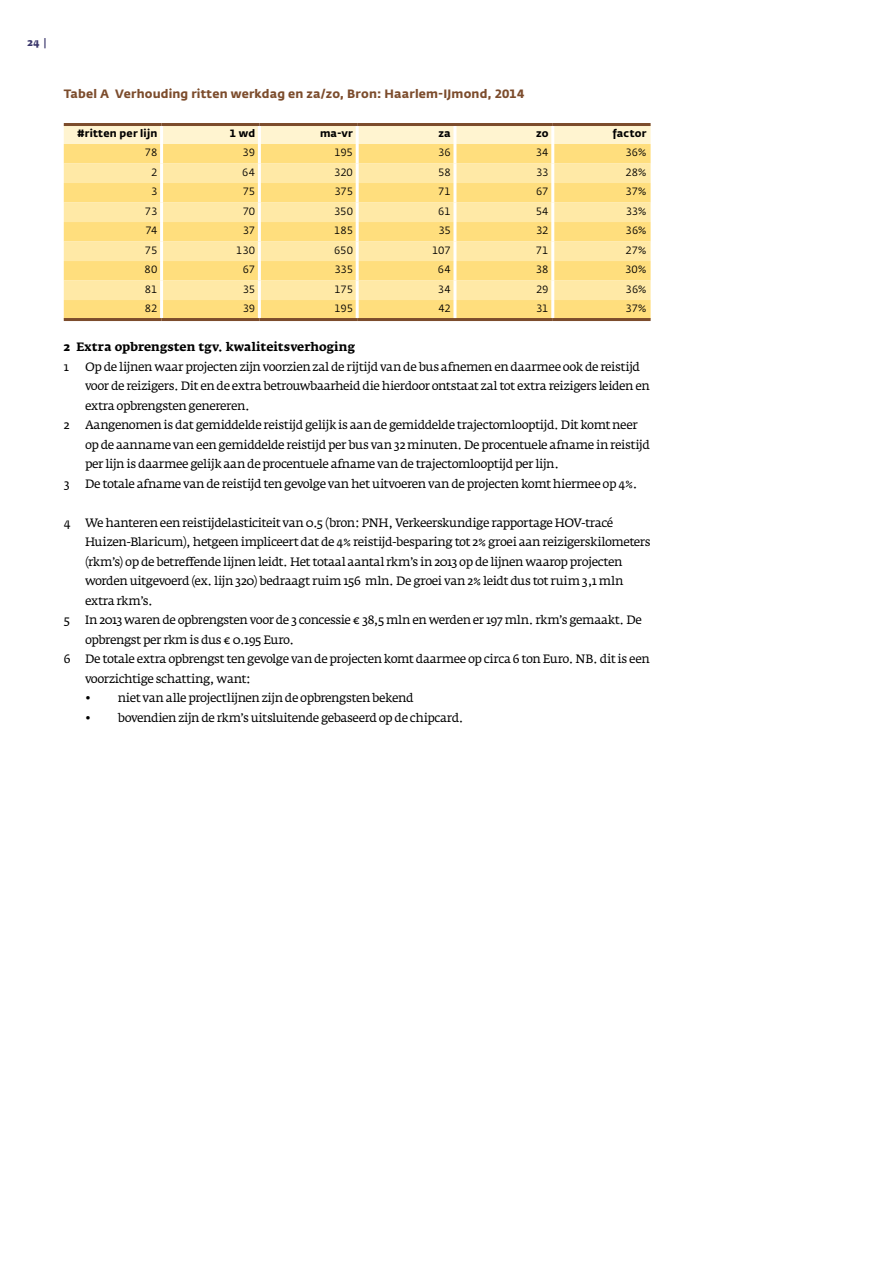
<style>
.page{position:relative;width:893px;height:1263px;background:#fff}
.page>*{position:absolute;margin:0;border:0;box-sizing:border-box;transform-origin:0 0}
.t1{font:12px/19.5px "Fedra Serif A Std";letter-spacing:-.04em;color:#000}
.t2{font:700 12px "Fedra Sans Std";letter-spacing:.015em;color:#7c4c2c}
.t3{font:700 12px "Fedra Serif A Std";letter-spacing:.005em;color:#000}
.t4{font:10.5px "Fedra Sans Std";letter-spacing:-.01em;color:#000}
.t5{font:700 10.5px "Fedra Sans Std";letter-spacing:.02em;color:#000}
.t6{font:700 10.5px "Fedra Serif A Std";color:#3a366b}
</style>
<div class="page">
<div style="left:64px;top:126px;width:587px;height:18px;background:#fff4d0"></div>
<div style="left:64px;top:144px;width:587px;height:20px;background:#ffde7d"></div>
<svg style="left:64px;top:164px;width:587px;height:136px;background:#ffe495"></svg>
<div style="left:64px;top:300px;width:587px;height:18px;background:#ffde7d"></div>
<hr style="left:64px;top:123px;width:98px;height:3px;background:#7c4c2c">
<hr style="left:162px;top:123px;width:97px;height:3px;background:#7c4c2c">
<hr style="left:259px;top:123px;width:98px;height:3px;background:#7c4c2c">
<hr style="left:357px;top:123px;width:98px;height:3px;background:#7c4c2c">
<hr style="left:455px;top:123px;width:98px;height:3px;background:#7c4c2c">
<hr style="left:553px;top:123px;width:98px;height:3px;background:#7c4c2c">
<hr style="left:64px;top:318px;width:98px;height:3px;background:#7c4c2c">
<hr style="left:162px;top:318px;width:97px;height:3px;background:#7c4c2c">
<hr style="left:259px;top:318px;width:98px;height:3px;background:#7c4c2c">
<hr style="left:357px;top:318px;width:98px;height:3px;background:#7c4c2c">
<hr style="left:455px;top:318px;width:98px;height:3px;background:#7c4c2c">
<hr style="left:553px;top:318px;width:98px;height:3px;background:#7c4c2c">
<hr style="left:160px;top:126px;width:3px;height:18px;background:#fff">
<hr style="left:258px;top:126px;width:3px;height:18px;background:#fff">
<hr style="left:356px;top:126px;width:3px;height:18px;background:#fff">
<hr style="left:453px;top:126px;width:3px;height:18px;background:#fff">
<hr style="left:551px;top:126px;width:3px;height:18px;background:#fff">
<hr style="left:160px;top:144px;width:3px;height:19px;background:#fff">
<hr style="left:258px;top:144px;width:3px;height:19px;background:#fff">
<hr style="left:356px;top:144px;width:3px;height:19px;background:#fff">
<hr style="left:453px;top:144px;width:3px;height:19px;background:#fff">
<hr style="left:551px;top:144px;width:3px;height:19px;background:#fff">
<hr style="left:160px;top:163px;width:3px;height:20px;background:#fff">
<hr style="left:258px;top:163px;width:3px;height:20px;background:#fff">
<hr style="left:356px;top:163px;width:3px;height:20px;background:#fff">
<hr style="left:453px;top:163px;width:3px;height:20px;background:#fff">
<hr style="left:551px;top:163px;width:3px;height:20px;background:#fff">
<hr style="left:160px;top:183px;width:3px;height:19px;background:#fff">
<hr style="left:258px;top:183px;width:3px;height:19px;background:#fff">
<hr style="left:356px;top:183px;width:3px;height:19px;background:#fff">
<hr style="left:453px;top:183px;width:3px;height:19px;background:#fff">
<hr style="left:551px;top:183px;width:3px;height:19px;background:#fff">
<hr style="left:160px;top:202px;width:3px;height:20px;background:#fff">
<hr style="left:258px;top:202px;width:3px;height:20px;background:#fff">
<hr style="left:356px;top:202px;width:3px;height:20px;background:#fff">
<hr style="left:453px;top:202px;width:3px;height:20px;background:#fff">
<hr style="left:551px;top:202px;width:3px;height:20px;background:#fff">
<hr style="left:160px;top:222px;width:3px;height:19px;background:#fff">
<hr style="left:258px;top:222px;width:3px;height:19px;background:#fff">
<hr style="left:356px;top:222px;width:3px;height:19px;background:#fff">
<hr style="left:453px;top:222px;width:3px;height:19px;background:#fff">
<hr style="left:551px;top:222px;width:3px;height:19px;background:#fff">
<hr style="left:160px;top:241px;width:3px;height:20px;background:#fff">
<hr style="left:258px;top:241px;width:3px;height:20px;background:#fff">
<hr style="left:356px;top:241px;width:3px;height:20px;background:#fff">
<hr style="left:453px;top:241px;width:3px;height:20px;background:#fff">
<hr style="left:551px;top:241px;width:3px;height:20px;background:#fff">
<hr style="left:160px;top:261px;width:3px;height:19px;background:#fff">
<hr style="left:258px;top:261px;width:3px;height:19px;background:#fff">
<hr style="left:356px;top:261px;width:3px;height:19px;background:#fff">
<hr style="left:453px;top:261px;width:3px;height:19px;background:#fff">
<hr style="left:551px;top:261px;width:3px;height:19px;background:#fff">
<hr style="left:160px;top:280px;width:3px;height:20px;background:#fff">
<hr style="left:258px;top:280px;width:3px;height:20px;background:#fff">
<hr style="left:356px;top:280px;width:3px;height:20px;background:#fff">
<hr style="left:453px;top:280px;width:3px;height:20px;background:#fff">
<hr style="left:551px;top:280px;width:3px;height:20px;background:#fff">
<hr style="left:160px;top:300px;width:3px;height:18px;background:#fff">
<hr style="left:258px;top:300px;width:3px;height:18px;background:#fff">
<hr style="left:356px;top:300px;width:3px;height:18px;background:#fff">
<hr style="left:453px;top:300px;width:3px;height:18px;background:#fff">
<hr style="left:551px;top:300px;width:3px;height:18px;background:#fff">
<p class="t6" style="left:27px;top:36px;width:21px">24 |</p>
<p class="t2" style="left:64px;top:86px;width:462px">Tabel A Verhouding ritten werkdag en za/zo, Bron: Haarlem-IJmond, 2014</p>
<p class="t5" style="left:77px;top:126px;width:81px">#ritten per lijn</p>
<p class="t5" style="left:230px;top:126px;width:27px">1 wd</p>
<p class="t5" style="left:320px;top:126px;width:35px">ma-vr</p>
<p class="t5" style="left:438px;top:126px;width:14px">za</p>
<p class="t5" style="left:536px;top:126px;width:14px">zo</p>
<p class="t5" style="left:613px;top:126px;width:35px">factor</p>
<p class="t4" style="left:145px;top:146px;width:14px">78</p>
<p class="t4" style="left:243px;top:146px;width:14px">39</p>
<p class="t4" style="left:334px;top:146px;width:20px">195</p>
<p class="t4" style="left:438px;top:146px;width:14px">36</p>
<p class="t4" style="left:536px;top:146px;width:14px">34</p>
<p class="t4" style="left:626px;top:146px;width:22px">36%</p>
<p class="t4" style="left:151px;top:166px;width:8px">2</p>
<p class="t4" style="left:242px;top:166px;width:14px">64</p>
<p class="t4" style="left:334px;top:166px;width:20px">320</p>
<p class="t4" style="left:438px;top:166px;width:14px">58</p>
<p class="t4" style="left:536px;top:166px;width:14px">33</p>
<p class="t4" style="left:625px;top:166px;width:22px">28%</p>
<p class="t4" style="left:151px;top:185px;width:8px">3</p>
<p class="t4" style="left:243px;top:185px;width:14px">75</p>
<p class="t4" style="left:334px;top:185px;width:20px">375</p>
<p class="t4" style="left:438px;top:185px;width:14px">71</p>
<p class="t4" style="left:536px;top:185px;width:14px">67</p>
<p class="t4" style="left:626px;top:185px;width:22px">37%</p>
<p class="t4" style="left:145px;top:205px;width:14px">73</p>
<p class="t4" style="left:243px;top:205px;width:14px">70</p>
<p class="t4" style="left:334px;top:205px;width:20px">350</p>
<p class="t4" style="left:438px;top:205px;width:14px">61</p>
<p class="t4" style="left:536px;top:205px;width:14px">54</p>
<p class="t4" style="left:626px;top:205px;width:22px">33%</p>
<p class="t4" style="left:145px;top:224px;width:13px">74</p>
<p class="t4" style="left:243px;top:224px;width:14px">37</p>
<p class="t4" style="left:334px;top:224px;width:20px">185</p>
<p class="t4" style="left:438px;top:224px;width:14px">35</p>
<p class="t4" style="left:536px;top:224px;width:14px">32</p>
<p class="t4" style="left:626px;top:224px;width:22px">36%</p>
<p class="t4" style="left:145px;top:244px;width:14px">75</p>
<p class="t4" style="left:236px;top:244px;width:21px">130</p>
<p class="t4" style="left:334px;top:244px;width:20px">650</p>
<p class="t4" style="left:432px;top:244px;width:20px">107</p>
<p class="t4" style="left:536px;top:244px;width:14px">71</p>
<p class="t4" style="left:626px;top:244px;width:22px">27%</p>
<p class="t4" style="left:145px;top:263px;width:14px">80</p>
<p class="t4" style="left:243px;top:263px;width:14px">67</p>
<p class="t4" style="left:334px;top:263px;width:20px">335</p>
<p class="t4" style="left:438px;top:263px;width:14px">64</p>
<p class="t4" style="left:536px;top:263px;width:14px">38</p>
<p class="t4" style="left:625px;top:263px;width:23px">30%</p>
<p class="t4" style="left:145px;top:283px;width:14px">81</p>
<p class="t4" style="left:243px;top:283px;width:14px">35</p>
<p class="t4" style="left:334px;top:283px;width:20px">175</p>
<p class="t4" style="left:438px;top:283px;width:14px">34</p>
<p class="t4" style="left:536px;top:283px;width:14px">29</p>
<p class="t4" style="left:626px;top:283px;width:22px">36%</p>
<p class="t4" style="left:145px;top:302px;width:14px">82</p>
<p class="t4" style="left:243px;top:302px;width:14px">39</p>
<p class="t4" style="left:334px;top:302px;width:20px">195</p>
<p class="t4" style="left:438px;top:302px;width:14px">42</p>
<p class="t4" style="left:536px;top:302px;width:14px">31</p>
<p class="t4" style="left:626px;top:302px;width:22px">37%</p>
<p class="t3" style="left:64px;top:340px;width:293px">2 Extra opbrengsten tgv. kwaliteitsverhoging</p>
<p class="t1" style="left:64px;top:357px;width:7px">1</p>
<p class="t1" style="left:85px;top:357px;width:566px">Op de lijnen waar projecten zijn voorzien zal de rijtijd van de bus afnemen en daarmee ook de reistijd voor de reizigers. Dit en de extra betrouwbaarheid die hierdoor ontstaat zal tot extra reizigers leiden en extra opbrengsten genereren.</p>
<p class="t1" style="left:64px;top:415px;width:7px">2</p>
<p class="t1" style="left:85px;top:415px;width:566px">Aangenomen is dat gemiddelde reistijd gelijk is aan de gemiddelde trajectomlooptijd. Dit komt neer op de aanname van een gemiddelde reistijd per bus van 32 minuten. De procentuele afname in reistijd per lijn is daarmee gelijk aan de procentuele afname van de trajectomlooptijd per lijn.</p>
<p class="t1" style="left:64px;top:474px;width:7px">3</p>
<p class="t1" style="left:85px;top:474px;width:554px">De totale afname van de reistijd ten gevolge van het uitvoeren van de projecten komt hiermee op 4%.</p>
<p class="t1" style="left:64px;top:513px;width:551px">4 We hanteren een reistijdelasticiteit van 0.5 (bron: PNH, Verkeerskundige rapportage HOV-tracé</p>
<p class="t1" style="left:85px;top:532px;width:567px">Huizen-Blaricum), hetgeen impliceert dat de 4% reistijd-besparing tot 2% groei aan reizigerskilometers</p>
<p class="t1" style="left:85px;top:552px;width:539px">(rkm’s) op de betreffende lijnen leidt. Het totaal aantal rkm’s in 2013 op de lijnen waarop projecten</p>
<p class="t1" style="left:85px;top:571px;width:540px">worden uitgevoerd (ex. lijn 320) bedraagt ruim 156 mln. De groei van 2% leidt dus tot ruim 3,1 mln</p>
<p class="t1" style="left:85px;top:591px;width:70px">extra rkm’s.</p>
<p class="t1" style="left:64px;top:610px;width:580px">5 In 2013 waren de opbrengsten voor de 3 concessie € 38,5 mln en werden er 197 mln. rkm’s gemaakt. De</p>
<p class="t1" style="left:85px;top:630px;width:211px">opbrengst per rkm is dus € 0.195 Euro.</p>
<p class="t1" style="left:64px;top:649px;width:587px">6 De totale extra opbrengst ten gevolge van de projecten komt daarmee op circa 6 ton Euro. NB. dit is een</p>
<p class="t1" style="left:85px;top:669px;width:168px">voorzichtige schatting, want:</p>
<p class="t1" style="left:85px;top:688px;width:330px">• niet van alle projectlijnen zijn de opbrengsten bekend</p>
<p class="t1" style="left:85px;top:708px;width:380px">• bovendien zijn de rkm’s uitsluitende gebaseerd op de chipcard.</p>
</div>
